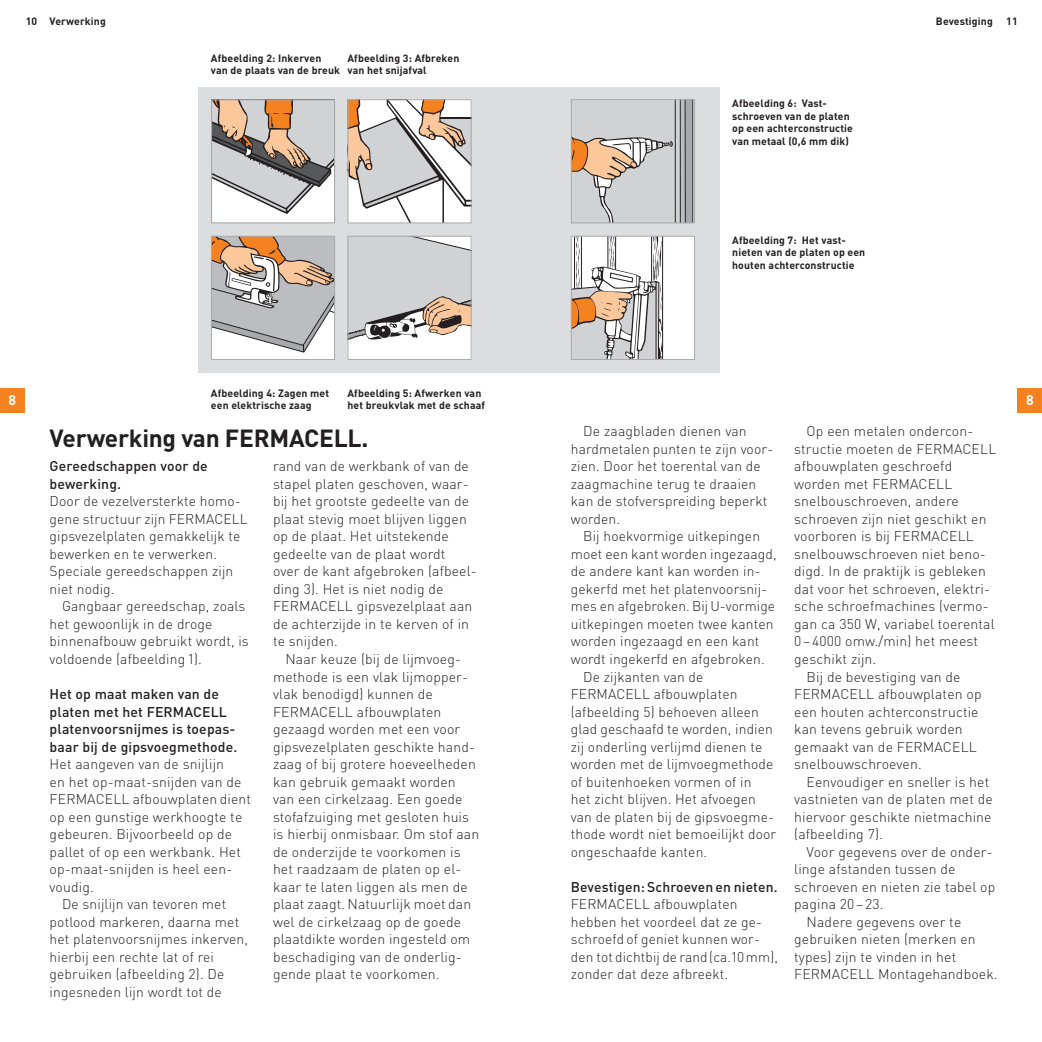
<style>
.page{position:relative;width:1042px;height:1042px;background:#fff}
.page>*{position:absolute;margin:0;border:0;box-sizing:border-box;transform-origin:0 0}
.t1{font:700 24.5px "DIN";letter-spacing:-.01em;color:#231f20}
.t2{font:300 14px/17.5px "DIN";letter-spacing:.01em;color:#231f20}
.t3{font:500 14px/17.5px "DIN";letter-spacing:.01em;color:#231f20}
.t4{font:700 14px "DIN";color:#fff}
.t5{font:700 10.5px/12.4px "DIN";letter-spacing:.01em;color:#231f20}
</style>
<div class="page">
<div style="left:198px;top:87px;width:521px;height:285px;background:#dcdddf"></div>
<svg style="left:572px;top:101px;width:120px;height:120px"></svg>
<div style="left:570px;top:99px;width:124px;height:124px;border:1px solid #a8a9ad"></div>
<svg style="left:349px;top:101px;width:120px;height:120px"></svg>
<div style="left:347px;top:99px;width:124px;height:124px;border:1px solid #a8a9ad"></div>
<svg style="left:213px;top:238px;width:120px;height:120px;background:#c6bab2"></svg>
<div style="left:211px;top:236px;width:124px;height:124px;border:1px solid #a8a9ad"></div>
<svg style="left:349px;top:238px;width:120px;height:120px"></svg>
<div style="left:347px;top:236px;width:124px;height:124px;border:1px solid #a8a9ad"></div>
<svg style="left:572px;top:238px;width:120px;height:120px"></svg>
<div style="left:570px;top:236px;width:124px;height:124px;border:1px solid #a8a9ad"></div>
<svg style="left:213px;top:101px;width:120px;height:120px"></svg>
<div style="left:211px;top:99px;width:124px;height:124px;border:1px solid #a8a9ad"></div>
<div style="left:1017px;top:388px;width:24px;height:25px;background:#f58220"></div>
<div style="left:0;top:388px;width:25px;height:25px;background:#f58220"></div>
<p class="t5" style="left:26px;top:16px;width:82px">10 Verwerking</p>
<p class="t5" style="left:935px;top:16px;width:58px">Bevestiging</p>
<p class="t5" style="left:1006px;top:16px;width:13px">11</p>
<p class="t5" style="left:211px;top:53px;width:131px">Afbeelding 2: Inkerven van de plaats van de breuk</p>
<p class="t5" style="left:347px;top:53px;width:113px">Afbeelding 3: Afbreken van het snijafval</p>
<p class="t5" style="left:732px;top:98px;width:122px">Afbeelding 6: Vast&shy;schroeven van de platen op een achterconstructie van metaal (0,6 mm dik)</p>
<p class="t5" style="left:732px;top:235px;width:135px">Afbeelding 7: Het vast&shy;nieten van de platen op een houten achterconstructie</p>
<p class="t5" style="left:211px;top:388px;width:120px">Afbeelding 4: Zagen met een elektrische zaag</p>
<p class="t5" style="left:347px;top:388px;width:139px">Afbeelding 5: Afwerken van het breukvlak met de schaaf</p>
<p class="t4" style="left:9px;top:395px;width:9px">8</p>
<p class="t4" style="left:1026px;top:395px;width:9px">8</p>
<h1 class="t1" style="left:50px;top:429px;width:320px">Verwerking van FERMACELL.</h1>
<p class="t3" style="left:50px;top:459px;width:160px">Gereedschappen voor de bewerking.</p>
<p class="t2" style="left:50px;top:494px;width:200px">Door de vezelversterkte homo&shy;gene structuur zijn FERMACELL gipsvezelplaten gemakkelijk te bewerken en te verwerken.<br>Speciale gereedschappen zijn niet nodig.</p>
<p class="t2" style="left:50px;top:599px;width:201px;text-indent:12px">Gangbaar gereedschap, zoals het gewoonlijk in de droge binnenafbouw gebruikt wordt, is voldoende (afbeelding 1).</p>
<p class="t3" style="left:50px;top:686px;width:189px">Het op maat maken van de platen met het FERMACELL platenvoorsnijmes is toepas&shy;baar bij de gipsvoegmethode.</p>
<p class="t2" style="left:50px;top:756px;width:176px">Het aangeven van de snijlijn</p>
<p class="t2" style="left:50px;top:774px;width:193px">en het op-maat-snijden van de</p>
<p class="t2" style="left:50px;top:791px;width:203px">FERMACELL afbouwplaten dient</p>
<p class="t2" style="left:50px;top:809px;width:194px">op een gunstige werkhoogte te</p>
<p class="t2" style="left:50px;top:826px;width:184px">gebeuren. Bijvoorbeeld op de</p>
<p class="t2" style="left:50px;top:844px;width:193px">pallet of op een werkbank. Het</p>
<p class="t2" style="left:50px;top:861px;width:184px">op-maat-snijden is heel een-</p>
<p class="t2" style="left:50px;top:879px;width:46px">voudig.</p>
<p class="t2" style="left:62px;top:896px;width:166px">De snijlijn van tevoren met</p>
<p class="t2" style="left:50px;top:914px;width:191px">potlood markeren, daarna met</p>
<p class="t2" style="left:50px;top:931px;width:200px">het platenvoorsnijmes inkerven,</p>
<p class="t2" style="left:50px;top:949px;width:166px">hierbij een rechte lat of rei</p>
<p class="t2" style="left:50px;top:966px;width:176px">gebruiken (afbeelding 2). De</p>
<p class="t2" style="left:50px;top:984px;width:173px">ingesneden lijn wordt tot de</p>
<p class="t2" style="left:806px;top:424px;width:168px">Op een metalen ondercon-</p>
<p class="t2" style="left:794px;top:441px;width:203px">structie moeten de FERMACELL</p>
<p class="t2" style="left:794px;top:459px;width:159px">afbouwplaten geschroefd</p>
<p class="t2" style="left:794px;top:476px;width:160px">worden met FERMACELL</p>
<p class="t2" style="left:794px;top:494px;width:166px">snelbouschroeven, andere</p>
<p class="t2" style="left:794px;top:511px;width:194px">schroeven zijn niet geschikt en</p>
<p class="t2" style="left:794px;top:529px;width:181px">voorboren is bij FERMACELL</p>
<p class="t2" style="left:794px;top:546px;width:193px">snelbouwschroeven niet beno-</p>
<p class="t2" style="left:794px;top:564px;width:193px">digd. In de praktijk is gebleken</p>
<p class="t2" style="left:794px;top:581px;width:197px">dat voor het schroeven, elektri-</p>
<p class="t2" style="left:794px;top:599px;width:196px">sche schroefmachines (vermo-</p>
<p class="t2" style="left:794px;top:616px;width:202px">gan ca 350 W, variabel toerental</p>
<p class="t2" style="left:794px;top:634px;width:185px">0–4000 omw./min) het meest</p>
<p class="t2" style="left:794px;top:651px;width:84px">geschikt zijn.</p>
<p class="t2" style="left:806px;top:669px;width:155px">Bij de bevestiging van de</p>
<p class="t2" style="left:794px;top:686px;width:189px">FERMACELL afbouwplaten op</p>
<p class="t2" style="left:794px;top:704px;width:186px">een houten achterconstructie</p>
<p class="t2" style="left:794px;top:721px;width:170px">kan tevens gebruik worden</p>
<p class="t2" style="left:794px;top:739px;width:184px">gemaakt van de FERMACELL</p>
<p class="t2" style="left:794px;top:756px;width:129px">snelbouwschroeven.</p>
<p class="t2" style="left:806px;top:774px;width:184px">Eenvoudiger en sneller is het</p>
<p class="t2" style="left:794px;top:791px;width:200px">vastnieten van de platen met de</p>
<p class="t2" style="left:794px;top:809px;width:199px">hiervoor geschikte nietmachine</p>
<p class="t2" style="left:794px;top:826px;width:90px">(afbeelding 7).</p>
<p class="t2" style="left:806px;top:844px;width:187px">Voor gegevens over de onder-</p>
<p class="t2" style="left:794px;top:861px;width:163px">linge afstanden tussen de</p>
<p class="t2" style="left:794px;top:879px;width:202px">schroeven en nieten zie tabel op</p>
<p class="t2" style="left:794px;top:896px;width:91px">pagina 20–23.</p>
<p class="t2" style="left:806px;top:914px;width:156px">Nadere gegevens over te</p>
<p class="t2" style="left:794px;top:931px;width:183px">gebruiken nieten (merken en</p>
<p class="t2" style="left:794px;top:949px;width:163px">types) zijn te vinden in het</p>
<p class="t2" style="left:794px;top:966px;width:205px">FERMACELL Montagehandboek.</p>
<p class="t2" style="left:570px;top:424px;width:204px;text-indent:12px">De zaagbladen dienen van hardmetalen punten te zijn voor&shy;zien. Door het toerental van de zaagmachine terug te draaien kan de stofverspreiding beperkt worden.</p>
<p class="t2" style="left:583px;top:529px;width:178px">Bij hoekvormige uitkepingen</p>
<p class="t2" style="left:570px;top:546px;width:207px">moet een kant worden ingezaagd,</p>
<p class="t2" style="left:570px;top:564px;width:191px">de andere kant kan worden in-</p>
<p class="t2" style="left:570px;top:581px;width:198px">gekerfd met het platenvoorsnij-</p>
<p class="t2" style="left:570px;top:599px;width:206px">mes en afgebroken. Bij U-vormige</p>
<p class="t2" style="left:570px;top:616px;width:204px">uitkepingen moeten twee kanten</p>
<p class="t2" style="left:570px;top:634px;width:190px">worden ingezaagd en een kant</p>
<p class="t2" style="left:570px;top:651px;width:195px">wordt ingekerfd en afgebroken.</p>
<p class="t2" style="left:583px;top:669px;width:122px">De zijkanten van de</p>
<p class="t2" style="left:570px;top:686px;width:168px">FERMACELL afbouwplaten</p>
<p class="t2" style="left:570px;top:704px;width:190px">(afbeelding 5) behoeven alleen</p>
<p class="t2" style="left:570px;top:721px;width:204px">glad geschaafd te worden, indien</p>
<p class="t2" style="left:570px;top:739px;width:193px">zij onderling verlijmd dienen te</p>
<p class="t2" style="left:570px;top:756px;width:204px">worden met de lijmvoegmethode</p>
<p class="t2" style="left:570px;top:774px;width:182px">of buitenhoeken vormen of in</p>
<p class="t2" style="left:570px;top:791px;width:187px">het zicht blijven. Het afvoegen</p>
<p class="t2" style="left:570px;top:809px;width:205px">van de platen bij de gipsvoegme-</p>
<p class="t2" style="left:570px;top:826px;width:207px">thode wordt niet bemoeilijkt door</p>
<p class="t2" style="left:570px;top:844px;width:138px">ongeschaafde kanten.</p>
<p class="t3" style="left:570px;top:879px;width:208px">Bevestigen: Schroeven en nieten.</p>
<p class="t2" style="left:570px;top:896px;width:208px">FERMACELL afbouwplaten hebben het voordeel dat ze ge&shy;schroefd of geniet kunnen wor&shy;den tot dichtbij de rand(ca.10mm), zonder dat deze afbreekt.</p>
<p class="t2" style="left:273px;top:459px;width:205px">rand van de werkbank of van de stapel platen geschoven, waar&shy;bij het grootste gedeelte van de plaat stevig moet blijven liggen op de plaat. Het uitstekende gedeelte van de plaat wordt<br>over de kant afgebroken (afbeel&shy;ding 3). Het is niet nodig de<br>FERMACELL gipsvezelplaat aan de achterzijde in te kerven of in te snijden.</p>
<p class="t2" style="left:273px;top:651px;width:208px;text-indent:12px">Naar keuze (bij de lijmvoeg&shy;methode is een vlak lijmopper&shy;vlak benodigd) kunnen de<br>FERMACELL afbouwplaten gezaagd worden met een voor gipsvezelplaten geschikte hand&shy;zaag of bij grotere hoeveelheden kan gebruik gemaakt worden van een cirkelzaag. Een goede stofafzuiging met gesloten huis is hierbij onmisbaar. Om stof aan de onderzijde te voorkomen is het raadzaam de platen op el&shy;kaar te laten liggen als men de plaat zaagt. Natuurlijk moet dan wel de cirkelzaag op de goede plaatdikte worden ingesteld om beschadiging van de onderlig&shy;gende plaat te voorkomen.</p>
</div>
